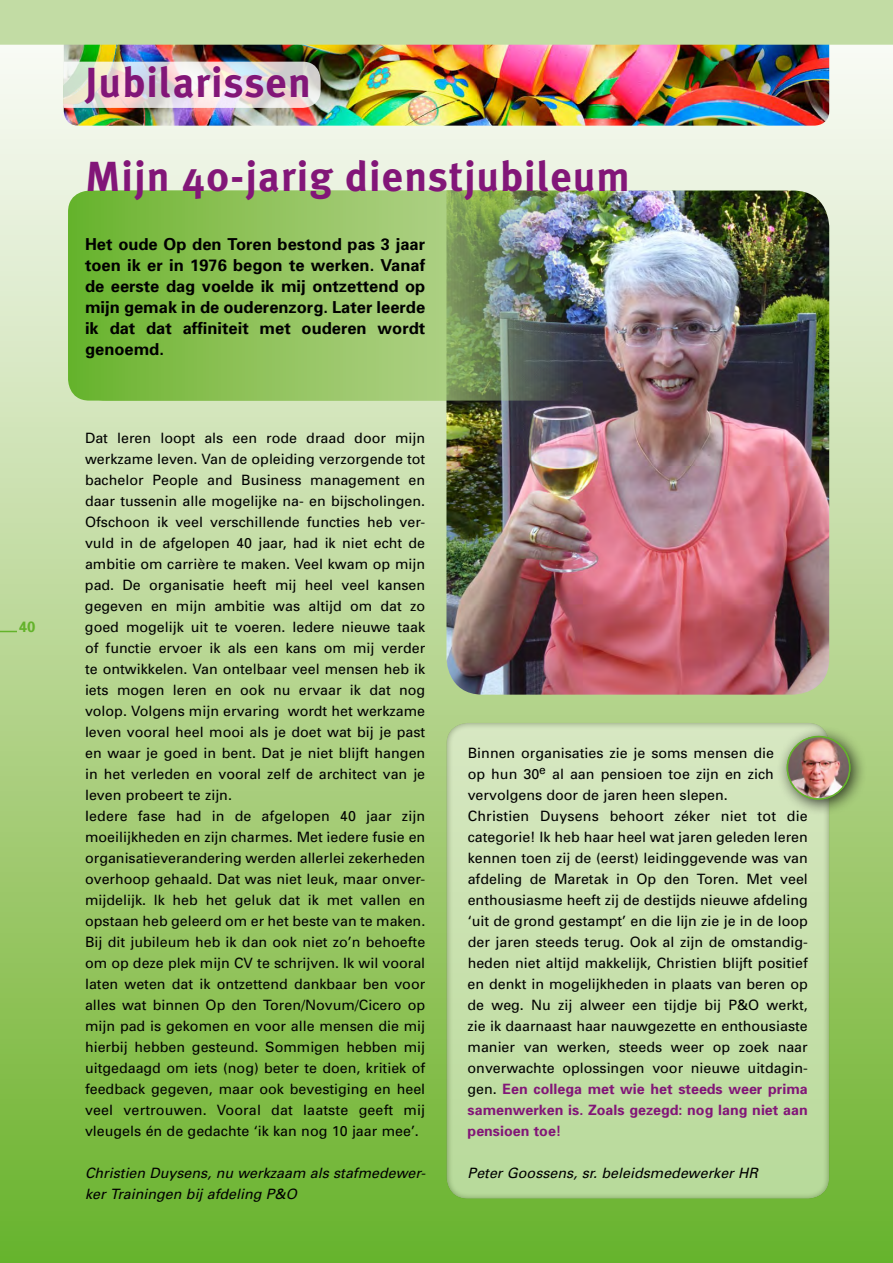
<style>
.page{position:relative;width:893px;height:1263px;background:#fff}
.page>*{position:absolute;margin:0;border:0;box-sizing:border-box;transform-origin:0 0}
.t1{font:700 42px "Meta Plus";letter-spacing:.025em;color:#821678}
.t2{font:700 16.5px/21px "Univers";color:#000;text-align:justify}
.t3{font:700 15px "Univers";color:#64b32b}
.t4{font:14.25px/21px "Univers";color:#000}
.t5{font:italic 14.25px/21px "Univers";color:#000}
.s1{font-weight:700;color:#821678}
</style>
<div class="page">
<div style="left:0;top:0;width:893px;height:1263px;background:linear-gradient(to bottom,#fffeff,#6eb22c)"></div>
<div style="left:445px;top:721px;width:385px;height:478px;background:#000;opacity:.75"></div>
<img style="left:64px;top:45px;width:765px;height:81px">
<svg style="left:64px;top:62px;width:257px;height:46px;background:#e4ddda"></svg>
<div style="left:0;top:0;width:893px;height:45px;background:#c2dca4"></div>
<img style="left:446px;top:191px;width:383px;height:504px">
<div style="left:776px;top:725px;width:91px;height:91px;background:#000;opacity:.75"></div>
<img style="left:68px;top:191px;width:761px;height:210px;border-radius:21px">
<svg style="left:0;top:631px;width:17px;height:1px"></svg>
<img style="left:787px;top:737px;width:63px;height:62px;border-radius:31px">
<div style="left:787px;top:736px;width:63px;height:64px;border:2px solid #64b32b;border-radius:50%"></div>
<p class="t3" style="left:19px;top:617px;width:18px">40</p>
<h1 class="t1" style="left:85px;top:58px;width:227px">Jubilarissen</h1>
<h1 class="t1" style="left:85px;top:152px;width:546px">Mijn 40-jarig dienstjubileum</h1>
<p class="t2" style="left:85px;top:233px;width:342px">Het oude Op den Toren bestond pas 3 jaar toen ik er in 1976 begon te werken. Vanaf de eerste dag voelde ik mij ontzettend op mijn gemak in de ouderenzorg. Later leerde ik dat dat affiniteit met ouderen wordt genoemd.</p>
<p class="t4" style="left:85px;top:427px;width:342px">Dat leren loopt als een rode draad door mijn werkzame leven. Van de opleiding verzorgende tot bachelor People and Business management en daar tussenin alle mogelijke na- en bijscholingen.<br>Ofschoon ik veel verschillende functies heb ver&shy;vuld in de afgelopen 40 jaar, had ik niet echt de ambitie om carrière te maken. Veel kwam op mijn pad. De organisatie heeft mij heel veel kansen gegeven en mijn ambitie was altijd om dat zo goed mogelijk uit te voeren. Iedere nieuwe taak of functie ervoer ik als een kans om mij verder te ontwikkelen. Van ontelbaar veel mensen heb ik iets mogen leren en ook nu ervaar ik dat nog volop. Volgens mijn ervaring wordt het werkzame leven vooral heel mooi als je doet wat bij je past en waar je goed in bent. Dat je niet blijft hangen in het verleden en vooral zelf de architect van je leven probeert te zijn.<br>Iedere fase had in de afgelopen 40 jaar zijn moeilijkheden en zijn charmes. Met iedere fusie en organisatieverandering werden allerlei zekerheden overhoop gehaald. Dat was niet leuk, maar onver&shy;mijdelijk. Ik heb het geluk dat ik met vallen en opstaan heb geleerd om er het beste van te maken.<br>Bij dit jubileum heb ik dan ook niet zo’n behoefte om op deze plek mijn CV te schrijven. Ik wil vooral laten weten dat ik ontzettend dankbaar ben voor alles wat binnen Op den Toren/Novum/Cicero op mijn pad is gekomen en voor alle mensen die mij hierbij hebben gesteund. Sommigen hebben mij uitgedaagd om iets (nog) beter te doen, kritiek of feedback gegeven, maar ook bevestiging en heel veel vertrouwen. Vooral dat laatste geeft mij vleugels én de gedachte ‘ik kan nog 10 jaar mee’.</p>
<p class="t5" style="left:85px;top:1162px;width:342px">Christien Duysens, nu werkzaam als stafmedewer&shy;ker Trainingen bij afdeling P&amp;O</p>
<p class="t4" style="left:468px;top:742px;width:342px">Binnen organisaties zie je soms mensen die<br>op hun 30<sup>e</sup> al aan pensioen toe zijn en zich vervolgens door de jaren heen slepen.<br>Christien Duysens behoort zéker niet tot die categorie! Ik heb haar heel wat jaren geleden leren kennen toen zij de (eerst) leidinggevende was van afdeling de Maretak in Op den Toren. Met veel enthousiasme heeft zij de destijds nieuwe afdeling ‘uit de grond gestampt’ en die lijn zie je in de loop der jaren steeds terug. Ook al zijn de omstandig&shy;heden niet altijd makkelijk, Christien blijft positief en denkt in mogelijkheden in plaats van beren op de weg. Nu zij alweer een tijdje bij P&amp;O werkt, zie ik daarnaast haar nauwgezette en enthousiaste manier van werken, steeds weer op zoek naar onverwachte oplossingen voor nieuwe uitdagin&shy;gen. <span class="s1">Een collega met wie het steeds weer prima samenwerken is. Zoals gezegd: nog lang niet aan pensioen toe!</span></p>
<p class="t5" style="left:468px;top:1162px;width:292px">Peter Goossens, sr. beleidsmedewerker HR</p>
</div>
